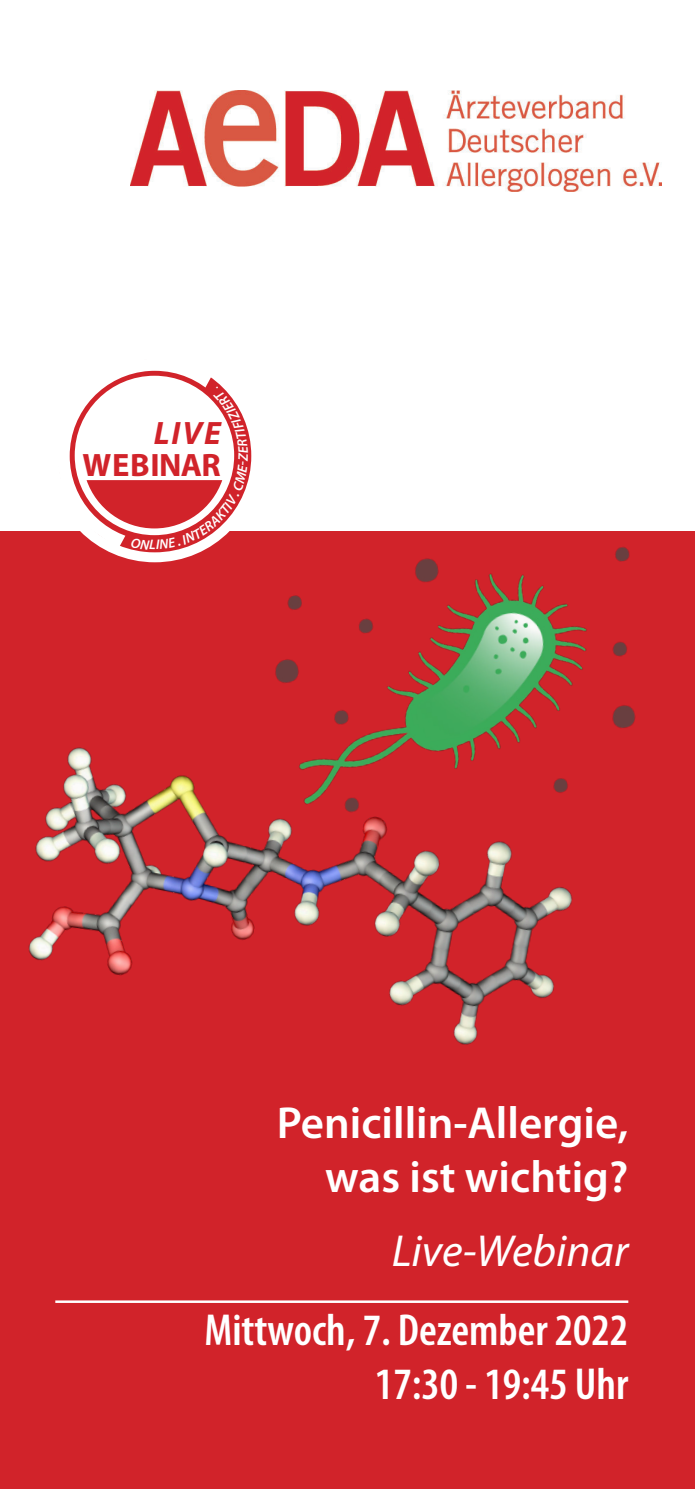
<style>
.page{position:relative;width:695px;height:1489px;background:#fff}
.page>*{position:absolute;margin:0;border:0;box-sizing:border-box;transform-origin:0 0}
.t1{font:600 condensed 45px/54px "Myriad Pro";color:#fff;text-align:right}
.t2{font:600 45px/54px "Myriad Pro";color:#fff;text-align:right}
.t3{font:italic 45px "Myriad Pro";color:#fff}
.t4{font:700 32.5px "Myriad Pro";color:#d1232a}
.t5{font:italic 700 32.5px "Myriad Pro";color:#d1232a}
</style>
<div class="page">
<img style="left:130px;top:90px;width:531px;height:101px">
<div style="left:0;top:531px;width:694px;height:957px;background:#d1232a"></div>
<hr style="left:55px;top:1300px;width:573px;height:2px;background:#fff">
<div style="left:49px;top:347px;width:212px;height:215px;background:#fff;border-radius:50%"></div>
<img style="left:287px;top:547px;width:349px;height:181px">
<img style="left:28px;top:639px;width:592px;height:406px">
<svg style="left:69px;top:370px;width:182px;height:182px"></svg>
<p class="t5" style="left:154px;top:411px;width:69px">LIVE</p>
<p class="t4" style="left:83px;top:444px;width:140px">WEBINAR</p>
<p class="t2" style="left:277px;top:1095px;width:353px">Penicillin-Allergie, was ist wichtig?</p>
<p class="t3" style="left:391px;top:1222px;width:238px">Live-Webinar</p>
<p class="t1" style="left:204px;top:1301px;width:425px">Mittwoch, 7. Dezember 2022<br>17:30 - 19:45 Uhr</p>
</div>
